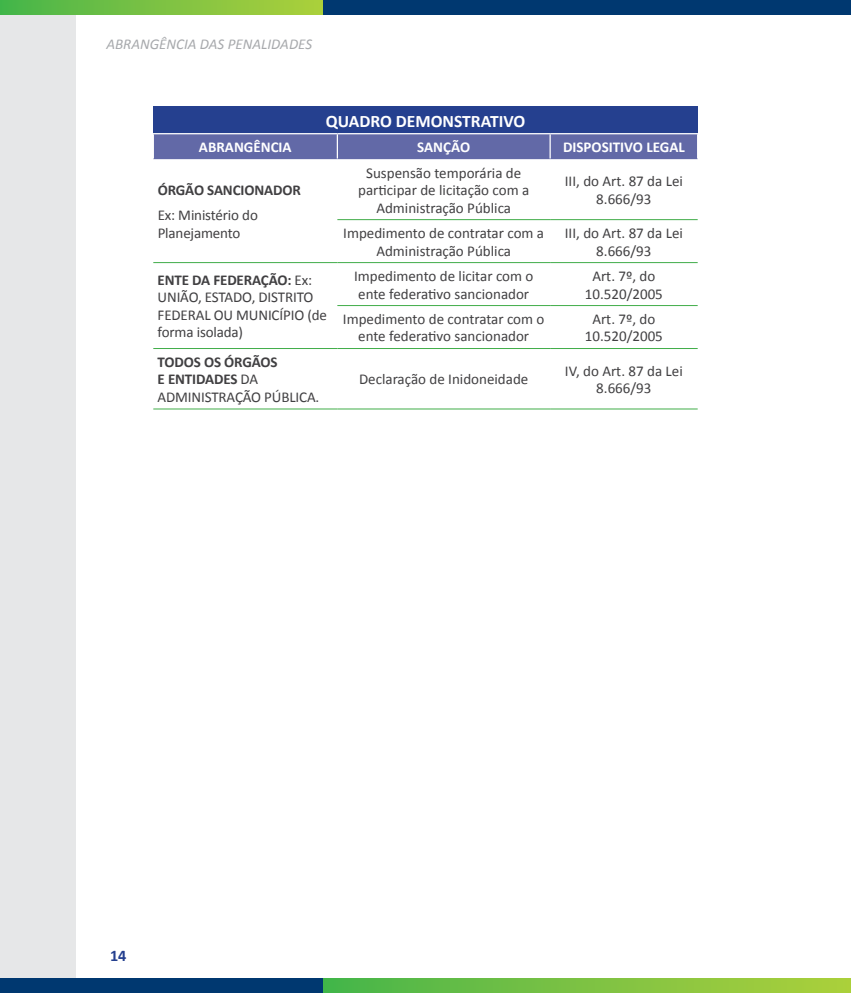
<style>
.page{position:relative;width:851px;height:993px;background:#fff}
.page>*{position:absolute;margin:0;border:0;box-sizing:border-box;transform-origin:0 0}
.t1{font:700 17.5px "Calibri";color:#fff}
.t2{font:700 16.25px "Calibri";color:#25408f}
.t3{font:15px/17.5px "Calibri";color:#414042;text-align:center}
.t4{font:700 15px/17.5px "Calibri";letter-spacing:-.01em;color:#414042}
.t5{font:700 15px "Calibri";color:#fff}
.t6{font:italic 15px "Calibri";color:#a7a9ac}
.s1{font-weight:700}
.s2{font-weight:400}
</style>
<div class="page">
<div style="left:0;top:14px;width:76px;height:964px;background:#e6e7e8"></div>
<div style="left:322px;top:0;width:528px;height:14px;background:#003870"></div>
<svg style="left:322px;top:978px;width:528px;height:14px;background:#7ac142"></svg>
<svg style="left:0;top:0;width:322px;height:14px;background:#7ac242"></svg>
<div style="left:0;top:978px;width:322px;height:14px;background:#003870"></div>
<div style="left:153px;top:106px;width:544px;height:28px;background:#25408f"></div>
<hr style="left:337px;top:219px;width:213px;height:1px;background:#41ad49">
<hr style="left:550px;top:219px;width:147px;height:1px;background:#41ad49">
<hr style="left:153px;top:262px;width:184px;height:1px;background:#41ad49">
<hr style="left:337px;top:262px;width:213px;height:1px;background:#41ad49">
<hr style="left:550px;top:262px;width:147px;height:1px;background:#41ad49">
<hr style="left:337px;top:305px;width:213px;height:1px;background:#41ad49">
<hr style="left:550px;top:305px;width:147px;height:1px;background:#41ad49">
<hr style="left:153px;top:348px;width:184px;height:1px;background:#41ad49">
<hr style="left:337px;top:348px;width:213px;height:1px;background:#41ad49">
<hr style="left:550px;top:348px;width:147px;height:1px;background:#41ad49">
<hr style="left:153px;top:408px;width:184px;height:1px;background:#41ad49">
<hr style="left:337px;top:408px;width:213px;height:1px;background:#41ad49">
<hr style="left:550px;top:408px;width:147px;height:1px;background:#41ad49">
<hr style="left:153px;top:133px;width:184px;height:1px;background:#fff">
<hr style="left:337px;top:133px;width:213px;height:1px;background:#fff">
<hr style="left:550px;top:133px;width:148px;height:1px;background:#fff">
<div style="left:153px;top:134px;width:545px;height:25px;background:#6269a7"></div>
<p class="t6" style="left:106px;top:34px;width:207px">ABRANGÊNCIA DAS PENALIDADES</p>
<p class="t1" style="left:326px;top:110px;width:201px">QUADRO DEMONSTRATIVO</p>
<p class="t5" style="left:199px;top:137px;width:94px">ABRANGÊNCIA</p>
<p class="t5" style="left:417px;top:137px;width:54px">SANÇÃO</p>
<p class="t5" style="left:563px;top:137px;width:123px">DISPOSITIVO LEGAL</p>
<p class="t4" style="left:158px;top:182px;width:145px">ÓRGÃO SANCIONADOR</p>
<p class="t3" style="left:158px;top:206px;width:102px;text-align:left">Ex: Ministério do<br>Planejamento</p>
<p class="t3" style="left:358px;top:164px;width:172px">Suspensão temporária de participar de licitação com a<br>Administração Pública</p>
<p class="t3" style="left:564px;top:172px;width:120px">III, do Art. 87 da Lei<br>8.666/93</p>
<p class="t3" style="left:343px;top:224px;width:202px">Impedimento de contratar com a<br>Administração Pública</p>
<p class="t3" style="left:564px;top:224px;width:120px">III, do Art. 87 da Lei<br>8.666/93</p>
<p class="t3" style="left:158px;top:271px;width:171px;text-align:left"><span class="s1">ENTE DA FEDERAÇÃO:</span> Ex:<br>UNIÃO, ESTADO, DISTRITO<br>FEDERAL OU MUNICÍPIO (de forma isolada)</p>
<p class="t3" style="left:354px;top:267px;width:181px;text-align:left">Impedimento de licitar com o ente federativo sancionador</p>
<p class="t3" style="left:584px;top:267px;width:80px">Art. 7º, do<br>10.520/2005</p>
<p class="t3" style="left:343px;top:310px;width:203px">Impedimento de contratar com o ente federativo sancionador</p>
<p class="t3" style="left:584px;top:310px;width:80px">Art. 7º, do<br>10.520/2005</p>
<p class="t4" style="left:158px;top:353px;width:163px">TODOS OS ÓRGÃOS<br>E ENTIDADES <span class="s2">DA<br>ADMINISTRAÇÃO PÚBLICA.</span></p>
<p class="t3" style="left:359px;top:370px;width:171px">Declaração de Inidoneidade</p>
<p class="t3" style="left:565px;top:362px;width:119px">IV, do Art. 87 da Lei<br>8.666/93</p>
<p class="t2" style="left:110px;top:944px;width:18px">14</p>
</div>
